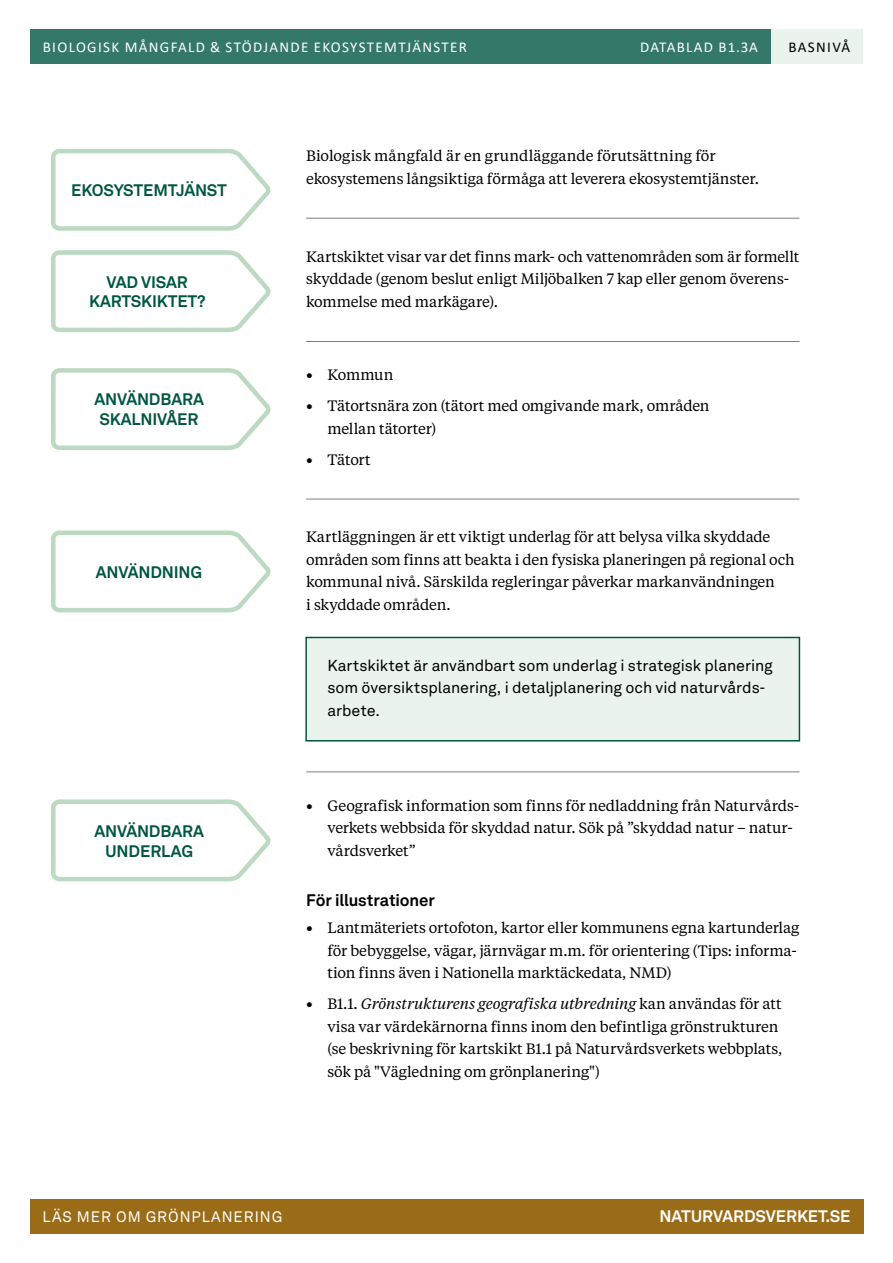
<style>
.page{position:relative;width:893px;height:1263px;background:#fff}
.page>*{position:absolute;margin:0;border:0;box-sizing:border-box;transform-origin:0 0}
.t1{font:700 16.5px/19.8px "Akkurat LL";letter-spacing:-.01em;color:#005643;text-align:center}
.t2{font:700 16.5px "Akkurat LL";letter-spacing:-.01em;color:#fff}
.t3{font:700 16.5px "Akkurat LL";letter-spacing:-.01em;color:#000}
.t4{font:15.75px/22.5px "Akkurat LL";letter-spacing:-.005em;color:#000}
.t5{font:15px/22.5px "Tiempos Text";letter-spacing:-.005em;color:#000}
.t6{font:15px "Calibri";letter-spacing:.09em;color:#fff}
.t7{font:15px "Akkurat LL";letter-spacing:.06em;color:#fff}
.t8{font:15px "Calibri";letter-spacing:.09em;color:#000}
.s1{font-family:"Akkurat LL";font-weight:900}
.s2{font-style:italic}
</style>
<div class="page">
<div style="left:30px;top:1199px;width:833px;height:34px;background:#9b6c17"></div>
<div style="left:678px;top:30px;width:185px;height:34px;background:#eaf3ec"></div>
<div style="left:30px;top:30px;width:741px;height:34px;background:#337869"></div>
<hr style="left:306px;top:218px;width:493px;height:1px;background:#808080">
<hr style="left:306px;top:341px;width:493px;height:1px;background:#808080">
<hr style="left:306px;top:499px;width:493px;height:1px;background:#808080">
<div style="left:305px;top:637px;width:495px;height:104px;background:#eaf3ec;border:2px solid #005643"></div>
<hr style="left:306px;top:771px;width:493px;height:1px;background:#808080">
<svg style="left:51px;top:148px;width:218px;height:83px"></svg>
<svg style="left:51px;top:250px;width:218px;height:82px"></svg>
<svg style="left:51px;top:368px;width:218px;height:82px"></svg>
<svg style="left:51px;top:530px;width:218px;height:83px"></svg>
<svg style="left:51px;top:799px;width:218px;height:83px"></svg>
<p class="t6" style="left:43px;top:37px;width:426px">BIOLOGISK MÅNGFALD &amp; STÖDJANDE EKOSYSTEMTJÄNSTER</p>
<p class="t6" style="left:640px;top:37px;width:119px">DATABLAD B1.3A</p>
<p class="t8" style="left:789px;top:37px;width:63px">BASNIVÅ</p>
<p class="t1" style="left:71px;top:179px;width:157px">EKOSYSTEMTJÄNST</p>
<p class="t1" style="left:89px;top:271px;width:118px">VAD VISAR<br>KARTSKIKTET?</p>
<p class="t1" style="left:94px;top:389px;width:111px">ANVÄNDBARA<br>SKALNIVÅER</p>
<p class="t1" style="left:96px;top:561px;width:108px">ANVÄNDNING</p>
<p class="t1" style="left:94px;top:820px;width:111px">ANVÄNDBARA<br>UNDERLAG</p>
<p class="t5" style="left:306px;top:144px;width:454px">Biologisk mångfald är en grundläggande förutsättning för ekosystemens långsiktiga förmåga att leverera ekosystemtjänster.</p>
<p class="t5" style="left:306px;top:244px;width:495px">Kartskiktet visar var det finns mark- och vattenområden som är formellt skyddade (genom beslut enligt Miljöbalken 7 kap eller genom överens&shy;kommelse med markägare).</p>
<p class="t5" style="left:306px;top:363px;width:89px"><span class="s1">•</span> Kommun</p>
<p class="t5" style="left:327px;top:394px;width:384px;text-indent:-21px"><span class="s1">•</span> Tätortsnära zon (tätort med omgivande mark, områden mellan tätorter)</p>
<p class="t5" style="left:306px;top:447px;width:66px"><span class="s1">•</span> Tätort</p>
<p class="t5" style="left:306px;top:525px;width:490px">Kartläggningen är ett viktigt underlag för att belysa vilka skyddade områden som finns att beakta i den fysiska planeringen på regional och kommunal nivå. Särskilda regleringar påverkar markanvändningen<br>i skyddade områden.</p>
<p class="t4" style="left:327px;top:653px;width:447px">Kartskiktet är användbart som underlag i strategisk planering som översiktsplanering, i detaljplanering och vid naturvårds&shy;arbete.</p>
<p class="t5" style="left:327px;top:793px;width:473px;text-indent:-21px"><span class="s1">•</span> Geografisk information som finns för nedladdning från Naturvårds&shy;verkets webbsida för skyddad natur. Sök på ”skyddad natur – natur&shy;vårdsverket”</p>
<p class="t3" style="left:306px;top:888px;width:130px">För illustrationer</p>
<p class="t5" style="left:327px;top:916px;width:473px;text-indent:-21px"><span class="s1">•</span> Lantmäteriets ortofoton, kartor eller kommunens egna kartunderlag för bebyggelse, vägar, järnvägar m.m. för orientering (Tips: informa&shy;tion finns även i Nationella marktäckedata, NMD)</p>
<p class="t5" style="left:327px;top:992px;width:456px;text-indent:-21px"><span class="s1">•</span> B1.1. <span class="s2">Grönstrukturens geografiska utbredning</span> kan användas för att visa var värdekärnorna finns inom den befintliga grönstrukturen (se beskrivning för kartskikt B1.1 på Naturvårdsverkets webbplats, sök på "Vägledning om grönplanering")</p>
<p class="t7" style="left:43px;top:1206px;width:241px">LÄS MER OM GRÖNPLANERING</p>
<p class="t2" style="left:659px;top:1204px;width:192px">NATURVARDSVERKET.SE</p>
</div>
